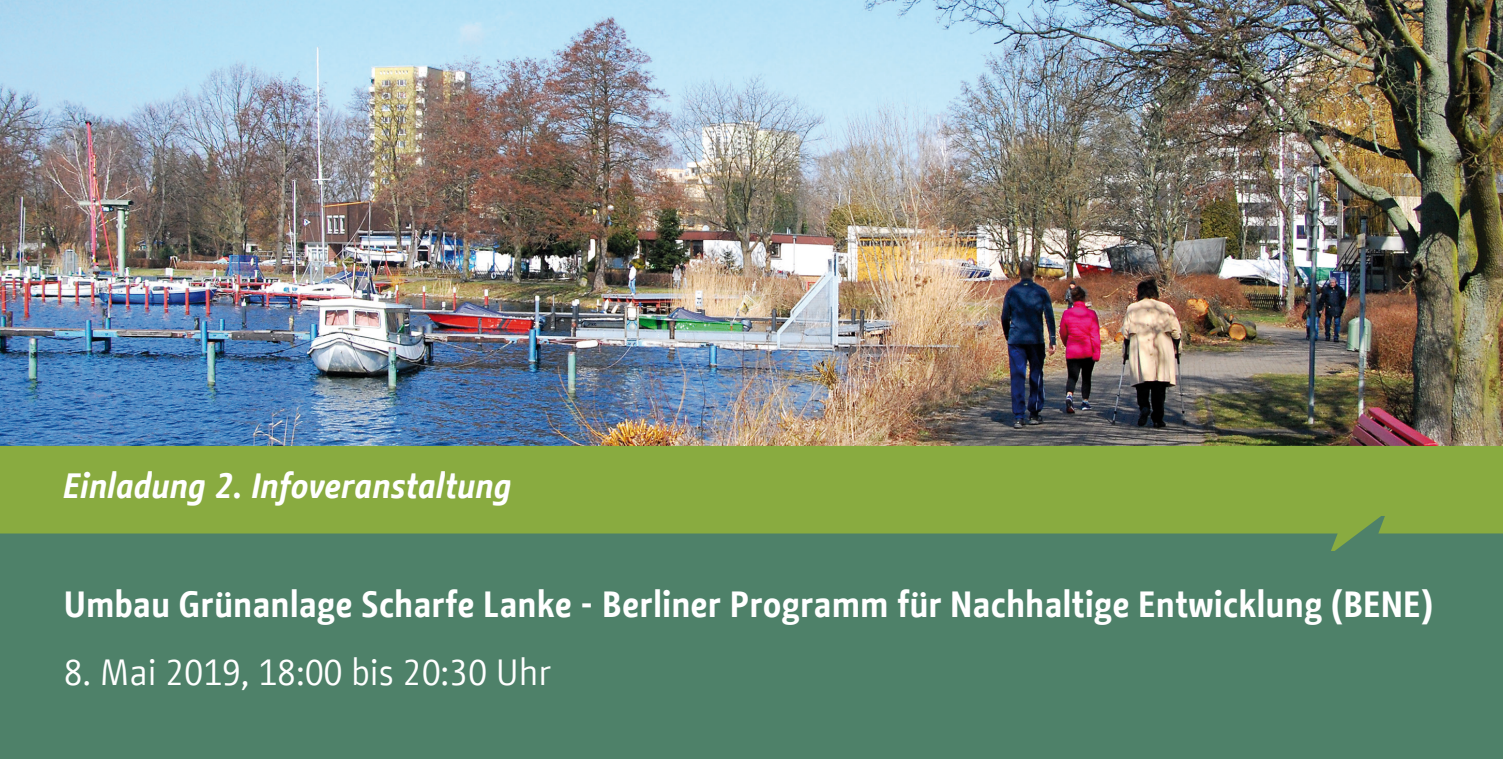
<style>
.page{position:relative;width:1503px;height:759px;background:#fff}
.page>*{position:absolute;margin:0;border:0;box-sizing:border-box;transform-origin:0 0}
.t1{font:700 36.25px "BMF Change";color:#fff}
.t2{font:36.25px "BMF Change";color:#fff}
.t3{font:italic 700 35px "BMF Change";color:#fff}
</style>
<div class="page">
<div style="left:0;top:0;width:1502px;height:758px;background:#4e8169"></div>
<img style="left:0;top:0;width:1502px;height:445px">
<svg style="left:0;top:445px;width:1502px;height:105px;fill:#89ab40"></svg>
<p class="t3" style="left:63px;top:461px;width:450px">Einladung 2. Infoveranstaltung</p>
<p class="t1" style="left:64px;top:578px;width:1370px">Umbau Grünanlage Scharfe Lanke - Berliner Programm für Nachhaltige Entwicklung (BENE)</p>
<p class="t2" style="left:64px;top:646px;width:489px">8. Mai 2019, 18:00 bis 20:30 Uhr</p>
</div>
